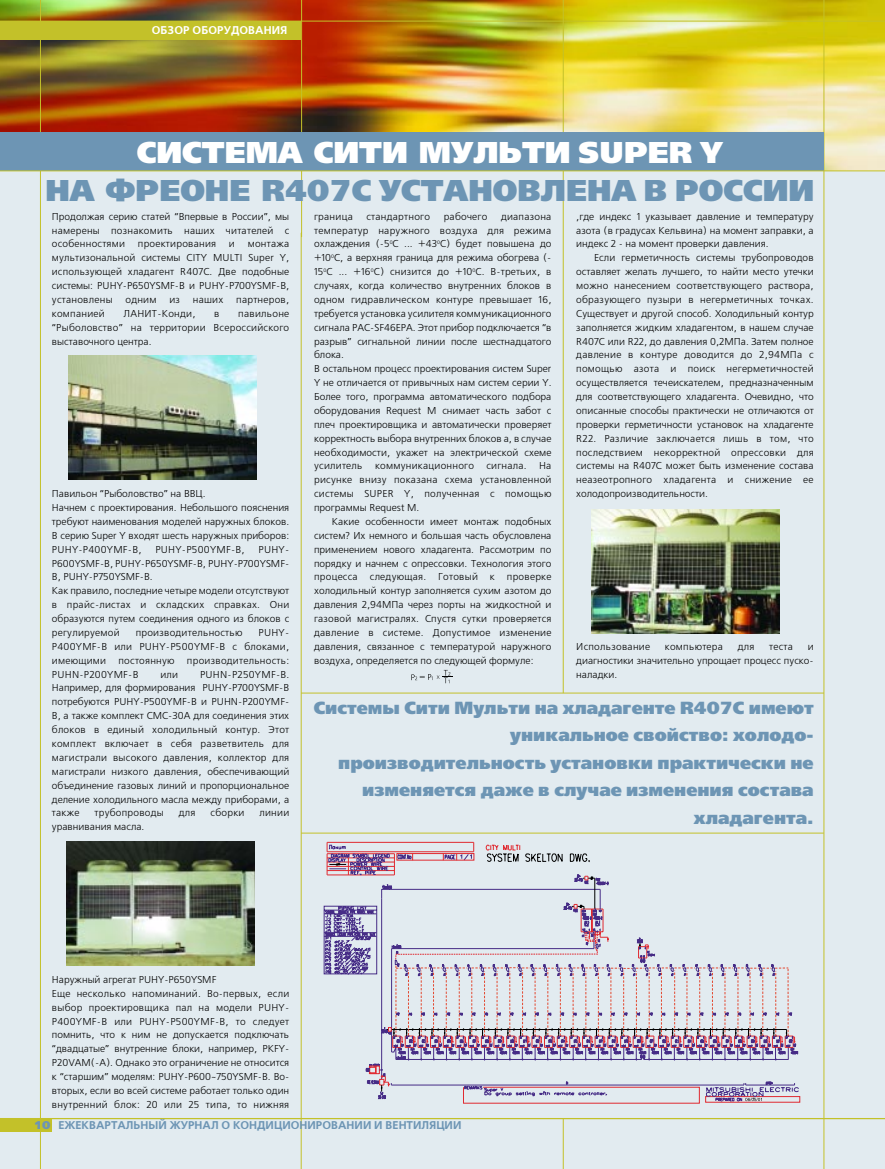
<style>
.page{position:relative;width:885px;height:1169px;background:#e2ebf0}
.page>*{position:absolute;margin:0;border:0;box-sizing:border-box;transform-origin:0 0}
.t1{font:30px "Free Set Black C";color:#6d95b4}
.t2{font:30px "Free Set Black C";color:#fff}
.t3{font:17.5px/27.5px "Free Set Black C";color:#6d95b4;text-align:right}
.t4{font:700 11.25px "Free Set C";color:#6d95b4}
.t5{font:700 11.25px "Free Set C";color:#fff}
.t6{font:11.25px "Free Set Black C";color:#6d95b4}
.t7{font:10px/13.9px "Free Set C";color:#000;text-align:justify}
.t8{font:10px "Free Set C";letter-spacing:.025em;color:#000}
</style>
<div class="page">
<img style="left:0;top:0;width:885px;height:171px">
<div style="left:0;top:1118px;width:52px;height:14px;background:#c3c129"></div>
<hr style="left:0;top:21px;width:884px;height:1px;background:#c3c129">
<hr style="left:301px;top:833px;width:523px;height:1px;background:#c3c129">
<hr style="left:301px;top:693px;width:523px;height:1px;background:#c3c129">
<div style="left:0;top:21px;width:301px;height:19px;background:#c3c129"></div>
<hr style="left:0;top:1118px;width:885px;height:1px;background:#c3c129">
<hr style="left:563px;top:0;width:1px;height:693px;background:#c3c129">
<hr style="left:563px;top:1118px;width:1px;height:51px;background:#c3c129">
<hr style="left:40px;top:0;width:1px;height:1169px;background:#c3c129">
<hr style="left:301px;top:233px;width:1px;height:936px;background:#c3c129">
<hr style="left:301px;top:0;width:1px;height:237px;background:#c3c129">
<hr style="left:824px;top:0;width:1px;height:1169px;background:#c3c129">
<div style="left:0;top:132px;width:824px;height:39px;background:#6d95b4"></div>
<img style="left:69px;top:355px;width:188px;height:124px">
<img style="left:592px;top:509px;width:187px;height:124px">
<img style="left:66px;top:841px;width:188px;height:124px">
<div style="left:705px;top:1096px;width:95px;height:6px;border:1px solid #e02a31"></div>
<svg style="left:323px;top:842px;width:476px;height:262px"></svg>
<svg style="left:411px;top:670px;width:41px;height:13px"></svg>
<hr style="left:0;top:171px;width:885px;height:1px;background:#c3c129">
<p class="t5" style="left:152px;top:26px;width:137px">ОБЗОР ОБОРУДОВАНИЯ</p>
<h1 class="t2" style="left:137px;top:141px;width:588px">СИСТЕМА СИТИ МУЛЬТИ SUPER Y</h1>
<h1 class="t1" style="left:45px;top:180px;width:771px">НА ФРЕОНЕ R407C УСТАНОВЛЕНА В РОССИИ</h1>
<p class="t7" style="left:52px;top:210px;width:239px">Продолжая серию статей “Впервые в России”, мы намерены познакомить наших читателей с особенностями</p>
<p class="t7" style="left:52px;top:238px;width:239px;text-indent:196px">монтажа мультизональной системы CITY MULTI Super Y, использующей хладагент R407C. Две подобные системы: PUHY-P650YSMF-B и PUHY-P700YSMF-B, установлены</p>
<p class="t8" style="left:138px;top:240px;width:80px">проектирования</p>
<p class="t7" style="left:229px;top:238px;width:7px">и</p>
<p class="t7" style="left:125px;top:294px;width:33px">одним</p>
<p class="t7" style="left:169px;top:294px;width:12px">из</p>
<p class="t7" style="left:193px;top:294px;width:32px">наших</p>
<p class="t8" style="left:236px;top:296px;width:55px">партнеров,</p>
<p class="t8" style="left:52px;top:310px;width:54px">компанией</p>
<p class="t8" style="left:124px;top:310px;width:73px">ЛАНИТ-Конди,</p>
<p class="t7" style="left:214px;top:307px;width:7px">в</p>
<p class="t7" style="left:52px;top:307px;width:239px;text-indent:186px">павильоне “Рыболовство” на территории Всероссийского выставочного центра.</p>
<p class="t7" style="left:52px;top:488px;width:239px;text-align:left">Павильон “Рыболовство” на ВВЦ.<br>Начнем с проектирования. Небольшого пояснения требуют наименования моделей наружных блоков.<br>В серию Super Y входят шесть наружных приборов:<br>PUHY-P400YMF-B,</p>
<p class="t8" style="left:155px;top:545px;width:91px">PUHY-P500YMF-B,</p>
<p class="t7" style="left:52px;top:543px;width:239px;text-align:left;text-indent:207px">PUHY-<br>P600YSMF-B, PUHY-P650YSMF-B, PUHY-P700YSMF-<br>B, PUHY-P750YSMF-B.<br>Как правило, последние четыре модели отсутствуют в прайс-листах и складских справках. Они образуются путем соединения одного из блоков с регулируемой</p>
<p class="t7" style="left:52px;top:627px;width:239px;text-indent:207px">PUHY-P400YMF-B или PUHY-P500YMF-B с блоками, имеющими постоянную производительность:<br>PUHN-P200YMF-B</p>
<p class="t8" style="left:136px;top:629px;width:108px">производительностью</p>
<p class="t7" style="left:52px;top:668px;width:239px;text-indent:148px">PUHN-P250YMF-B.<br>Например, для формирования PUHY-P700YSMF-B потребуются PUHY-P500YMF-B и PUHN-P200YMF-B, а также комплект CMC-30A для соединения этих блоков в единый холодильный контур. Этот комплект включает в себя разветвитель для магистрали высокого давления, коллектор для магистрали низкого давления, обеспечивающий объединение газовых линий и пропорциональное деление холодильного масла между приборами, а также</p>
<p class="t7" style="left:160px;top:668px;width:19px">или</p>
<p class="t8" style="left:95px;top:809px;width:71px">трубопроводы</p>
<p class="t7" style="left:179px;top:807px;width:18px">для</p>
<p class="t7" style="left:211px;top:807px;width:35px">сборки</p>
<p class="t7" style="left:259px;top:807px;width:31px">линии</p>
<p class="t7" style="left:52px;top:821px;width:94px">уравнивания масла.</p>
<p class="t8" style="left:314px;top:212px;width:40px">граница</p>
<p class="t8" style="left:366px;top:212px;width:65px">стандартного</p>
<p class="t8" style="left:444px;top:212px;width:45px">рабочего</p>
<p class="t7" style="left:314px;top:210px;width:239px;text-align:left;text-indent:187px">диапазона температур наружного воздуха для режима охлаждения (-5<sup>0</sup>C ... +43<sup>0</sup>C) будет повышена до +10<sup>0</sup>C, а верхняя граница для режима обогрева (- 15<sup>0</sup>C ... +16<sup>0</sup>C) снизится до +10<sup>0</sup>C. В-третьих, в случаях, когда количество внутренних блоков в одном гидравлическом контуре превышает 16, требуется установка усилителя коммуникационного сигнала PAC-SF46EPA. Этот прибор подключается “в разрыв” сигнальной линии после шестнадцатого блока.<br>В остальном процесс проектирования систем Super Y не отличается от привычных нам систем серии Y.<br>Более того, программа автоматического подбора оборудования Request M снимает часть забот с плеч проектировщика и автоматически проверяет корректность выбора внутренних блоков а, в случае необходимости, укажет на электрической схеме усилитель коммуникационного сигнала. На рисунке внизу показана схема установленной системы SUPER Y, полученная с помощью программы Request M.</p>
<p class="t7" style="left:314px;top:516px;width:239px;text-indent:18px">Какие особенности имеет монтаж подобных систем? Их немного и большая часть обусловлена применением нового хладагента. Рассмотрим по порядку и начнем с опресcовки. Технология этого процесса следующая. Готовый к проверке холодильный контур заполняется сухим азотом до давления 2,94МПа через порты на жидкостной и газовой магистралях. Спустя сутки проверяется давление в системе. Допустимое изменение давления, связанное с температурой наружного воздуха, определяется по следующей формуле:</p>
<p class="t7" style="left:576px;top:210px;width:239px">,где индекс 1 указывает давление и температуру азота (в градусах Кельвина) на момент заправки, а индекс 2 - на момент проверки давления.</p>
<p class="t7" style="left:576px;top:252px;width:239px;text-indent:18px">Если герметичность системы трубопроводов оставляет желать лучшего, то найти место утечки можно нанесением соответствующего раствора, образующего пузыри в негерметичных точках.<br>Существует и другой способ. Холодильный контур заполняется жидким хладагентом, в нашем случае R407C или R22, до давления 0,2МПа. Затем полное давление в контуре доводится до 2,94МПа с помощью азота и поиск негерметичностей осуществляется течеискателем, предназначенным для соответствующего хладагента. Очевидно, что описанные способы практически не отличаются от проверки герметичности установок на хладагенте R22. Различие заключается лишь в том, что последствием некорректной опрессовки для системы на R407C может быть изменение состава неазеотропного хладагента и снижение ее холодопроизводительности.</p>
<p class="t8" style="left:576px;top:643px;width:75px">Использование</p>
<p class="t8" style="left:665px;top:643px;width:60px">компьютера</p>
<p class="t7" style="left:738px;top:640px;width:18px">для</p>
<p class="t7" style="left:769px;top:640px;width:25px">теста</p>
<p class="t7" style="left:576px;top:640px;width:239px;text-indent:231px">и диагностики значительно упрощает процесс пуско&shy;наладки.</p>
<h2 class="t3" style="left:314px;top:695px;width:501px">Cистемы Сити Мульти на хладагенте R407C имеют уникальное свойство: холодо&shy;производительность установки практически не изменяется даже в случае изменения состава хладагента.</h2>
<p class="t7" style="left:52px;top:973px;width:239px;text-align:left">Наружный агрегат PUHY-P650YSMF<br>Еще несколько напоминаний. Во-первых, если выбор проектировщика пал на модели PUHY-P400YMF-B или PUHY-P500YMF-B, то следует помнить, что к ним не допускается подключать “двадцатые” внутренние блоки, например, PKFY-P20VAM(-A). Однако это ограничение не относится к “старшим” моделям: PUHY-P600~750YSMF-B. Во&shy;вторых, если во всей системе работает только один внутренний блок: 20 или 25 типа, то нижняя</p>
<p class="t6" style="left:34px;top:1121px;width:18px">10</p>
<p class="t4" style="left:58px;top:1121px;width:405px">ЕЖЕКВАРТАЛЬНЫЙ ЖУРНАЛ О КОНДИЦИОНИРОВАНИИ И ВЕНТИЛЯЦИИ</p>
</div>
